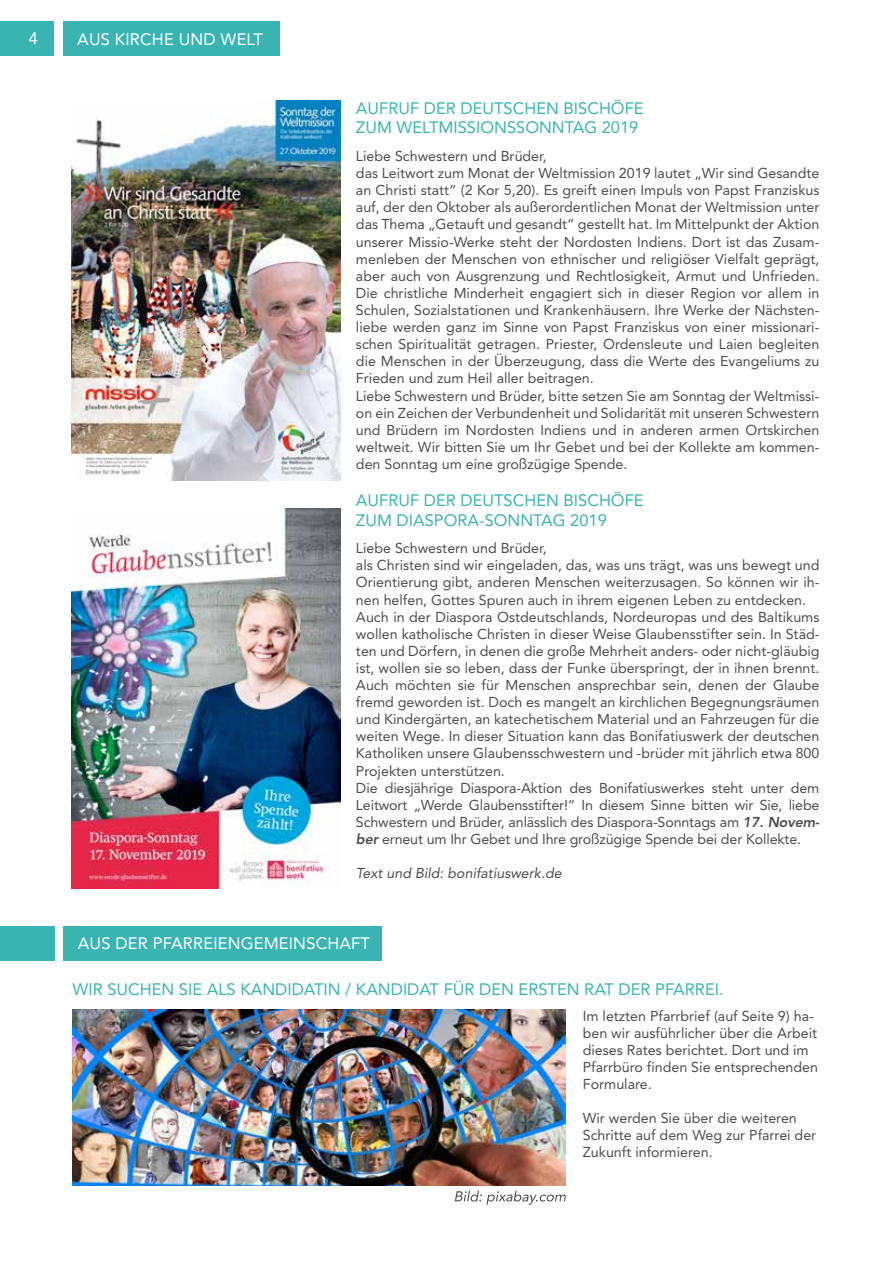
<style>
.page{position:relative;width:893px;height:1263px;background:#fff}
.page>*{position:absolute;margin:0;border:0;box-sizing:border-box;transform-origin:0 0}
.t1{font:16.5px/19.8px "Avenir LT Std";color:#39b4b1}
.t2{font:16.5px "Avenir LT Std";letter-spacing:.01em;color:#fff}
.t3{font:14.25px/17.1px "Avenir LT Std";color:#4d4d4f}
.t4{font:italic 14.25px "Avenir LT Std";color:#4d4d4f}
.s1{font-weight:800;font-style:italic}
</style>
<div class="page">
<div style="left:0;top:22px;width:54px;height:34px;background:#39b4b1"></div>
<img style="left:72px;top:1009px;width:494px;height:176px">
<svg style="left:455px;top:1190px;width:111px;height:15px"></svg>
<div style="left:64px;top:926px;width:318px;height:34px;background:#39b4b1"></div>
<div style="left:63px;top:22px;width:217px;height:34px;background:#39b4b1"></div>
<div style="left:0;top:926px;width:54px;height:34px;background:#39b4b1"></div>
<img style="left:71px;top:508px;width:269px;height:381px">
<img style="left:71px;top:100px;width:269px;height:380px">
<p class="t2" style="left:29px;top:29px;width:11px">4</p>
<p class="t2" style="left:77px;top:30px;width:115px">Aus Kirche und</p>
<p class="t2" style="left:221px;top:30px;width:44px">Welt</p>
<p class="t1" style="left:356px;top:98px;width:289px">AUFRUF DER DEUTSCH EN BISCHÖFE<br>ZUM WELTMISSIONSSONNTAG 2019</p>
<p class="t3" style="left:356px;top:148px;width:465px">Liebe Schwestern und Brüder,<br>das Leitwort zum Monat der Weltmission 2019 lautet „Wir sind Gesandte an Christi statt“ (2 Kor 5,20). Es greift einen Impuls von Papst Franziskus auf, der den Oktober als außerordentlichen Monat der Weltmission unter das Thema „Getauft und gesandt“ gestellt hat. Im Mittelpunkt der Aktion unserer Missio-Werke steht der Nordosten Indiens. Dort ist das Zusam&shy;menleben der Menschen von ethnischer und religiöser Vielfalt geprägt, aber auch von Ausgrenzung und Rechtlosigkeit, Armut und Unfrieden.<br>Die christliche Minderheit engagiert sich in dieser Region vor allem in Schulen, Sozialstationen und Krankenhäusern. Ihre Werke der Nächsten&shy;liebe werden ganz im Sinne von Papst Franziskus von einer missionari&shy;schen Spiritualität getragen. Priester, Ordensleute und Laien begleiten die Menschen in der Überzeugung, dass die Werte des Evangeliums zu Frieden und zum Heil aller beitragen.<br>Liebe Schwestern und Brüder, bitte setzen Sie am Sonntag der Weltmissi&shy;on ein Zeichen der Verbundenheit und Solidarität mit unseren Schwestern und Brüdern im Nordosten Indiens und in anderen armen Ortskirchen weltweit. Wir bitten Sie um Ihr Gebet und bei der Kollekte am kommen&shy;den Sonntag um eine großzügige Spende.</p>
<p class="t1" style="left:356px;top:490px;width:289px">AUFRUF DER DEUTSCH EN BISCHÖFE<br>ZUM DIASPORA-SONNTAG 2019</p>
<p class="t3" style="left:356px;top:540px;width:465px">Liebe Schwestern und Brüder,<br>als Christen sind wir eingeladen, das, was uns trägt, was uns bewegt und Orientierung gibt, anderen Menschen weiterzusagen. So können wir ih&shy;nen helfen, Gottes Spuren auch in ihrem eigenen Leben zu entdecken.<br>Auch in der Diaspora Ostdeutschlands, Nordeuropas und des Baltikums wollen katholische Christen in dieser Weise Glaubensstifter sein. In Städ&shy;ten und Dörfern, in denen die große Mehrheit anders- oder nicht-gläubig ist, wollen sie so leben, dass der Funke überspringt, der in ihnen brennt.<br>Auch möchten sie für Menschen ansprechbar sein, denen der Glaube fremd geworden ist. Doch es mangelt an kirchlichen Begegnungsräumen und Kindergärten, an katechetischem Material und an Fahrzeugen für die weiten Wege. In dieser Situation kann das Bonifatiuswerk der deutschen Katholiken unsere Glaubensschwestern und -brüder mit jährlich etwa 800<br>Projekten unterstützen.<br>Die diesjährige Diaspora-Aktion des Bonifatiuswerkes steht unter dem Leitwort „Werde Glaubensstifter!“ In diesem Sinne bitten wir Sie, liebe Schwestern und Brüder, anlässlich des Diaspora-Sonntags am <span class="s1">17. Novem&shy;ber</span> erneut um Ihr Gebet und Ihre großzügige Spende bei der Kollekte.</p>
<p class="t4" style="left:356px;top:865px;width:207px">Text und Bild: bonifatiuswerk.de</p>
<p class="t2" style="left:78px;top:934px;width:49px">Aus der</p>
<p class="t2" style="left:153px;top:934px;width:21px">Pfarreiengemeins</p>
<p class="t2" style="left:316px;top:934px;width:56px">chaft</p>
<p class="t1" style="left:73px;top:979px;width:145px">Wir suchen SIE als</p>
<p class="t1" style="left:240px;top:979px;width:23px">Kandida</p>
<p class="t1" style="left:314px;top:979px;width:65px">tin / Kandida</p>
<p class="t1" style="left:430px;top:979px;width:25px">t für</p>
<p class="t1" style="left:479px;top:979px;width:12px">den</p>
<p class="t1" style="left:519px;top:979px;width:112px">ersten Rat der</p>
<p class="t1" style="left:655px;top:979px;width:20px">Pfarrei</p>
<p class="t1" style="left:719px;top:979px;width:6px">.</p>
<p class="t3" style="left:583px;top:1007px;width:237px">Im letzten Pfarrbrief (auf Seite 9) ha&shy;ben wir ausführlicher über die Arbeit dieses Rates berichtet. Dort und im<br>Pfarrbüro finden Sie entsprechenden<br>Formulare.</p>
<p class="t3" style="left:583px;top:1110px;width:235px">Wir werden Sie über die weiteren<br>Schritte auf dem Weg zur Pfarrei der<br>Zukunft informieren.</p>
</div>
